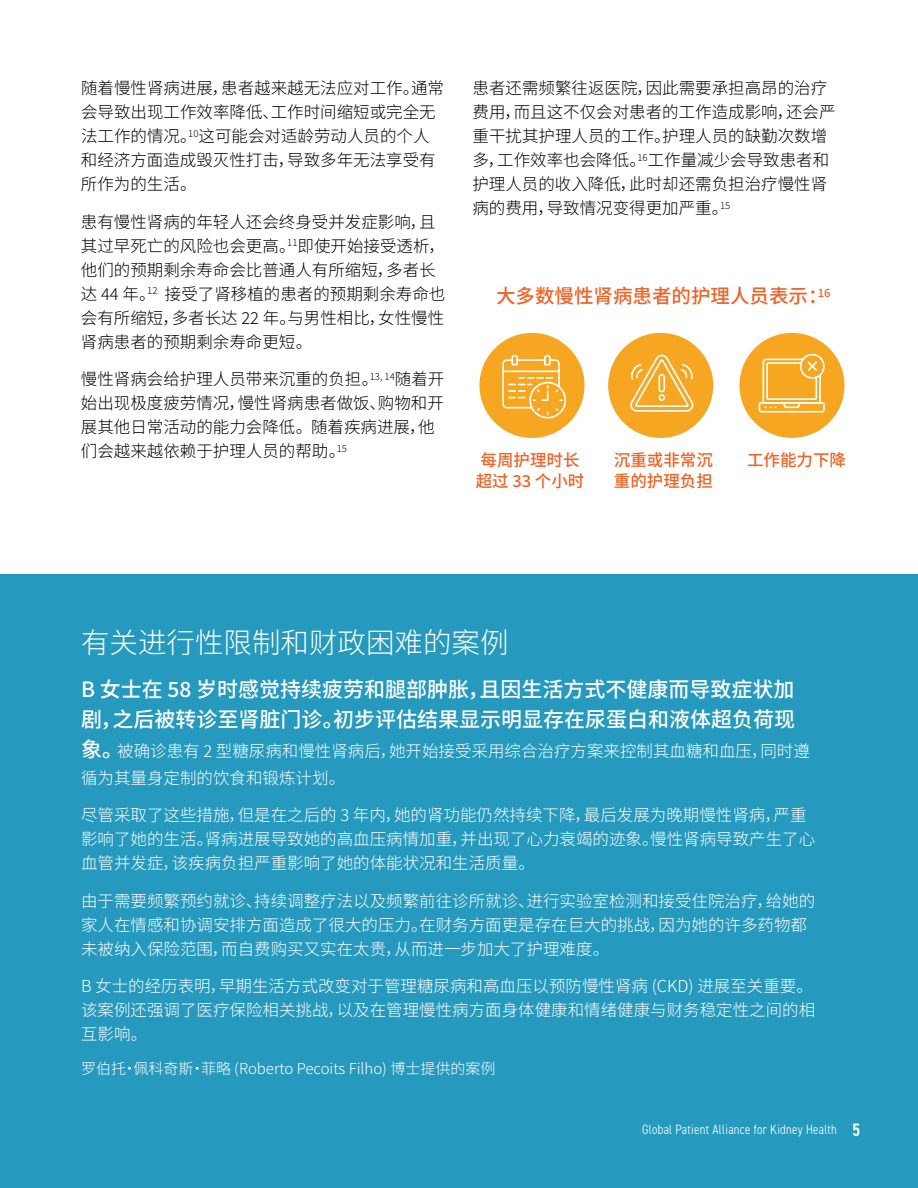
<style>
.page{position:relative;width:918px;height:1188px;background:#fff}
.page>*{position:absolute;margin:0;border:0;box-sizing:border-box;transform-origin:0 0}
.t1{font:300 28.5px "Source Han Sans SC";color:#fff}
.t2{font:500 21px/30px "Source Han Sans SC";color:#fff}
.t3{font:500 19.5px "Source Han Sans SC";color:#f26126}
.t4{font:300 16.5px/24px "Source Han Sans SC";color:#000}
.t5{font:300 16.5px/24px "Source Han Sans SC";color:#fff}
.t6{font:500 16.5px/21px "Source Han Sans SC";color:#f26126}
.t7{font:300 15px "Source Han Sans SC";color:#fff}
.t8{font:300 condensed 13.5px "DIN2014";letter-spacing:.025em;color:#fff}
.s1{font-weight:500;font-size:21px}
.s2{font-weight:600;font-size:18px}
</style>
<div class="page">
<div style="left:0;top:575px;width:918px;height:613px;background:#2699bf"></div>
<div style="left:479px;top:333px;width:106px;height:105px;background:#f7a621;border-radius:50%"></div>
<div style="left:608px;top:333px;width:105px;height:105px;background:#f7a621;border-radius:50%"></div>
<div style="left:739px;top:333px;width:105px;height:105px;background:#f7a621;border-radius:50%"></div>
<svg style="left:502px;top:354px;width:65px;height:65px"></svg>
<svg style="left:630px;top:354px;width:64px;height:58px"></svg>
<svg style="left:758px;top:353px;width:67px;height:60px"></svg>
<p class="t4" style="left:81px;top:76px;width:365px">随着慢性肾病进展，患者越来越无法应对工作。通常会导致出现工作效率降低、工作时间缩短或完全无法工作的情况。<sup>10</sup>这可能会对适龄劳动人员的个人和经济方面造成毁灭性打击，导致多年无法享受有所作为的生活。</p>
<p class="t4" style="left:81px;top:210px;width:366px">患有慢性肾病的年轻人还会终身受并发症影响，且其过早死亡的风险也会更高。<sup>11</sup>即使开始接受透析，他们的预期剩余寿命会比普通人有所缩短，多者长达 44 年。<sup>12</sup> 接受了肾移植的患者的预期剩余寿命也会有所缩短，多者长达 22 年。与男性相比，女性慢性肾病患者的预期剩余寿命更短。</p>
<p class="t4" style="left:81px;top:367px;width:365px">慢性肾病会给护理人员带来沉重的负担。<sup>13,</sup> <sup>14</sup>随着开始出现极度疲劳情况，慢性肾病患者做饭、购物和开展其他日常活动的能力会降低。随着疾病进展，他们会越来越依赖于护理人员的帮助。<sup>15</sup></p>
<p class="t4" style="left:472px;top:76px;width:365px">患者还需频繁往返医院，因此需要承担高昂的治疗费用，而且这不仅会对患者的工作造成影响，还会严重干扰其护理人员的工作。护理人员的缺勤次数增多，工作效率也会降低。<sup>16</sup>工作量减少会导致患者和护理人员的收入降低，此时却还需负担治疗慢性肾病的费用，导致情况变得更加严重。<sup>15</sup></p>
<p class="t3" style="left:496px;top:285px;width:336px">大多数慢性肾病患者的护理人员表示：<sup>16</sup></p>
<p class="t6" style="left:476px;top:450px;width:110px">每周护理时长超过 33 个小时</p>
<p class="t6" style="left:614px;top:450px;width:100px">沉重或非常沉重的护理负担</p>
<p class="t6" style="left:747px;top:450px;width:100px">工作能力下降</p>
<h1 class="t1" style="left:81px;top:627px;width:429px">有关进行性限制和财政困难的案例</h1>
<p class="t2" style="left:81px;top:674px;width:715px">B 女士在 58 岁时感觉持续疲劳和腿部肿胀，且因生活方式不健康而导致症状加剧，之后被转诊至肾脏门诊。初步评估结果显示明显存在尿蛋白和液体超负荷现</p>
<p class="t5" style="left:81px;top:737px;width:730px;line-height:27px"><span class="s1">象。</span>被确诊患有 2 型糖尿病和慢性肾病后，她开始接受采用综合治疗方案来控制其血糖和血压，同时遵循为其量身定制的饮食和锻炼计划。</p>
<p class="t5" style="left:81px;top:803px;width:736px">尽管采取了这些措施，但是在之后的 3 年内，她的肾功能仍然持续下降，最后发展为晚期慢性肾病，严重影响了她的生活。肾病进展导致她的高血压病情加重，并出现了心力衰竭的迹象。慢性肾病导致产生了心血管并发症，该疾病负担严重影响了她的体能状况和生活质量。</p>
<p class="t5" style="left:81px;top:889px;width:736px">由于需要频繁预约就诊、持续调整疗法以及频繁前往诊所就诊、进行实验室检测和接受住院治疗，给她的家人在情感和协调安排方面造成了很大的压力。在财务方面更是存在巨大的挑战，因为她的许多药物都未被纳入保险范围，而自费购买又实在太贵，从而进一步加大了护理难度。</p>
<p class="t5" style="left:81px;top:974px;width:736px">B 女士的经历表明，早期生活方式改变对于管理糖尿病和高血压以预防慢性肾病 (CKD) 进展至关重要。该案例还强调了医疗保险相关挑战，以及在管理慢性病方面身体健康和情绪健康与财务稳定性之间的相互影响。</p>
<p class="t7" style="left:81px;top:1060px;width:416px">罗伯托·佩科奇斯·菲略 (Roberto Pecoits Filho) 博士提供的案例</p>
<p class="t8" style="left:642px;top:1121px;width:220px">Global Patient Alliance for Kidney Health <span class="s2">5</span></p>
</div>
